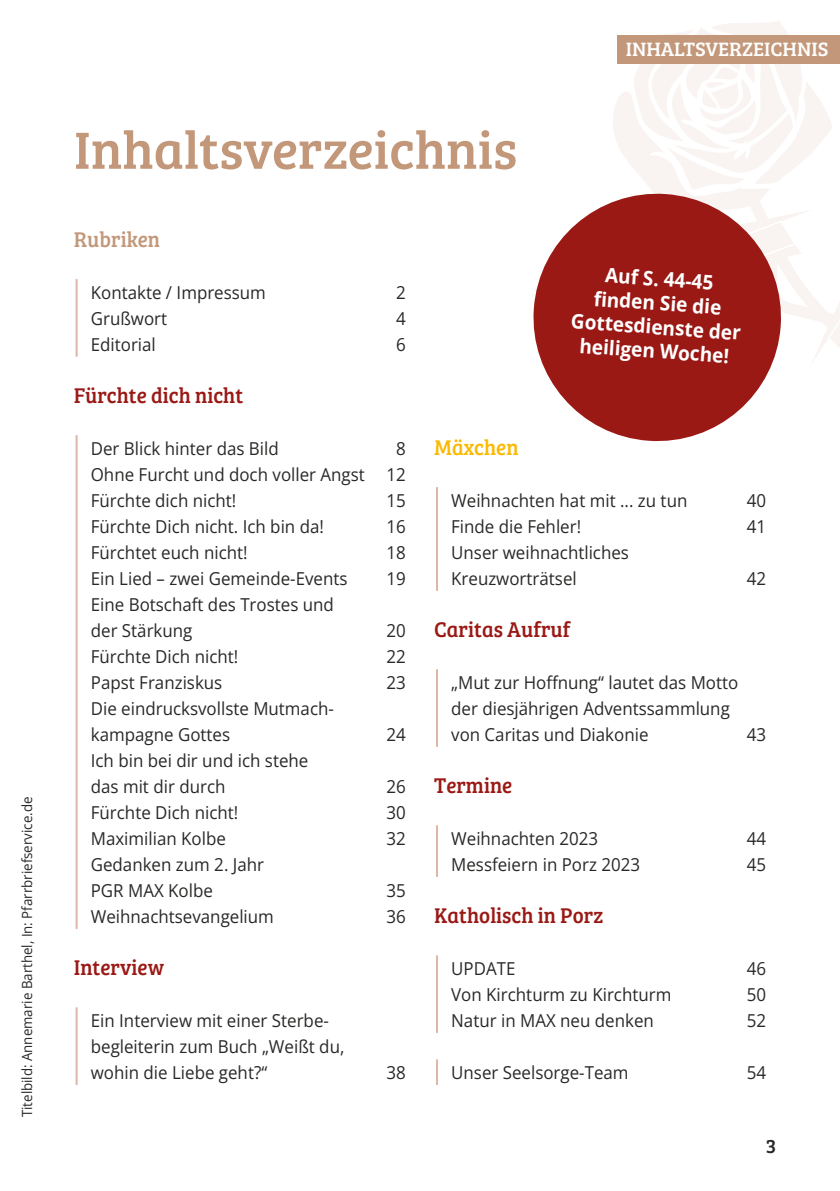
<style>
.page{position:relative;width:840px;height:1191px;background:#fff}
.page>*{position:absolute;margin:0;border:0;box-sizing:border-box;transform-origin:0 0}
.t1{font:54px "Bree Serif";color:#c3987a}
.t2{font:22px "Bree Serif";color:#9a1915;scale:.95 1}
.t3{font:22px "Bree Serif";color:#c3987a;scale:.95 1}
.t4{font:22px "Bree Serif";color:#fbba00;scale:.95 1}
.t5{font:700 20px/24px "Open Sans";color:#fff;text-align:center;scale:.95 1}
.t6{font:20px "Bree Serif";color:#fff}
.t7{font:20px "Bree Serif";color:#282827}
.t8{font:17.8px/26px "Open Sans";color:#282827;scale:.95 1}
.t9{font:14px "Open Sans";color:#282827;scale:.95 1}
</style>
<div class="page">
<svg style="left:613px;top:21px;width:219px;height:168px;fill:#f9f4f1"></svg>
<svg style="left:785px;top:211px;width:54px;height:150px"></svg>
<hr style="left:76px;top:280px;width:2px;height:76px;background:#deb6a6">
<hr style="left:76px;top:436px;width:2px;height:492px;background:#deb6a6">
<hr style="left:76px;top:1008px;width:2px;height:76px;background:#deb6a6">
<hr style="left:436px;top:488px;width:2px;height:102px;background:#deb6a6">
<hr style="left:436px;top:670px;width:2px;height:76px;background:#deb6a6">
<hr style="left:436px;top:826px;width:2px;height:50px;background:#deb6a6">
<hr style="left:436px;top:956px;width:2px;height:76px;background:#deb6a6">
<hr style="left:436px;top:1060px;width:2px;height:24px;background:#deb6a6">
<svg style="left:533px;top:189px;width:252px;height:253px;fill:#9a1915"></svg>
<div style="left:616px;top:35px;width:223px;height:28px;background:#c3987a"></div>
<p class="t9" style="left:17px;top:1117px;width:339px;rotate:-90deg">Titelbild: Annemarie Barthel, In: Pfarrbriefservice.de</p>
<h1 class="t1" style="left:74px;top:110px;width:445px">Inhaltsverzeichnis</h1>
<p class="t6" style="left:625px;top:34px;width:204px">INHALTSVERZEICHNIS</p>
<p class="t3" style="left:74px;top:223px;width:92px">Rubriken</p>
<p class="t8" style="left:91px;top:279px;width:186px">Kontakte / Impressum</p>
<p class="t8" style="left:396px;top:279px;width:12px">2</p>
<p class="t8" style="left:91px;top:305px;width:82px">Grußwort</p>
<p class="t8" style="left:396px;top:305px;width:12px">4</p>
<p class="t8" style="left:91px;top:331px;width:70px">Editorial</p>
<p class="t8" style="left:396px;top:331px;width:12px">6</p>
<p class="t2" style="left:74px;top:379px;width:180px">Fürchte dich nicht</p>
<p class="t8" style="left:91px;top:435px;width:199px">Der Blick hinter das Bild</p>
<p class="t8" style="left:91px;top:435px;width:333px;text-align:justify;text-indent:305px">8<br>Ohne Furcht und doch voller Angst 12<br>Fürchte dich nicht!</p>
<p class="t8" style="left:386px;top:487px;width:22px">15</p>
<p class="t8" style="left:91px;top:513px;width:247px">Fürchte Dich nicht. Ich bin da!</p>
<p class="t8" style="left:386px;top:513px;width:22px">16</p>
<p class="t8" style="left:91px;top:539px;width:166px">Fürchtet euch nicht!</p>
<p class="t8" style="left:386px;top:539px;width:22px">18</p>
<p class="t8" style="left:91px;top:565px;width:271px">Ein Lied – zwei Gemeinde-Events</p>
<p class="t8" style="left:386px;top:565px;width:22px">19</p>
<p class="t8" style="left:91px;top:591px;width:257px">Eine Botschaft des Trostes und der Stärkung</p>
<p class="t8" style="left:386px;top:617px;width:22px">20</p>
<p class="t8" style="left:91px;top:643px;width:157px">Fürchte Dich nicht!</p>
<p class="t8" style="left:386px;top:643px;width:22px">22</p>
<p class="t8" style="left:91px;top:669px;width:140px">Papst Franziskus</p>
<p class="t8" style="left:386px;top:669px;width:22px">23</p>
<p class="t8" style="left:91px;top:695px;width:256px">Die eindrucksvollste Mutmach&shy;kampagne Gottes</p>
<p class="t8" style="left:386px;top:721px;width:22px">24</p>
<p class="t8" style="left:91px;top:747px;width:230px">Ich bin bei dir und ich stehe das mit dir durch</p>
<p class="t8" style="left:386px;top:773px;width:22px">26</p>
<p class="t8" style="left:91px;top:799px;width:157px">Fürchte Dich nicht!</p>
<p class="t8" style="left:386px;top:799px;width:22px">30</p>
<p class="t8" style="left:91px;top:825px;width:144px">Maximilian Kolbe</p>
<p class="t8" style="left:386px;top:825px;width:22px">32</p>
<p class="t8" style="left:91px;top:851px;width:184px">Gedanken zum 2. Jahr<br>PGR MAX Kolbe</p>
<p class="t8" style="left:386px;top:877px;width:22px">35</p>
<p class="t8" style="left:91px;top:903px;width:194px">Weihnachtsevangelium</p>
<p class="t8" style="left:386px;top:903px;width:22px">36</p>
<p class="t2" style="left:74px;top:951px;width:96px">Interview</p>
<p class="t8" style="left:91px;top:1007px;width:268px">Ein Interview mit einer Sterbe&shy;begleiterin zum Buch „Weißt du, wohin die Liebe geht?“</p>
<p class="t8" style="left:386px;top:1059px;width:22px">38</p>
<p class="t5" style="left:575px;top:260px;width:180px;rotate:4deg">Auf S. 44-45<br>fi nden Sie die<br>Gottesdienste der heiligen Woche!</p>
<p class="t4" style="left:434px;top:431px;width:90px">Mäxchen</p>
<p class="t8" style="left:451px;top:487px;width:250px">Weihnachten hat mit ... zu tun</p>
<p class="t8" style="left:746px;top:487px;width:22px">40</p>
<p class="t8" style="left:451px;top:513px;width:138px">Finde die Fehler!</p>
<p class="t8" style="left:746px;top:513px;width:22px">41</p>
<p class="t8" style="left:451px;top:539px;width:188px">Unser weihnachtliches<br>Kreuzworträtsel</p>
<p class="t8" style="left:746px;top:565px;width:22px">42</p>
<p class="t2" style="left:434px;top:613px;width:145px">Caritas Aufruf</p>
<p class="t8" style="left:451px;top:669px;width:303px">„Mut zur Hoffnung“ lautet das Motto der diesjährigen Adventssammlung von Caritas und Diakonie</p>
<p class="t8" style="left:746px;top:721px;width:22px">43</p>
<p class="t2" style="left:434px;top:769px;width:84px">Termine</p>
<p class="t8" style="left:451px;top:825px;width:156px">Weihnachten 2023</p>
<p class="t8" style="left:746px;top:825px;width:22px">44</p>
<p class="t8" style="left:451px;top:851px;width:200px">Messfeiern in Porz 2023</p>
<p class="t8" style="left:746px;top:851px;width:22px">45</p>
<p class="t2" style="left:434px;top:899px;width:180px">Katholisch in Porz</p>
<p class="t8" style="left:451px;top:955px;width:69px">UPDATE</p>
<p class="t8" style="left:746px;top:955px;width:22px">46</p>
<p class="t8" style="left:451px;top:981px;width:233px">Von Kirchturm zu Kirchturm</p>
<p class="t8" style="left:746px;top:981px;width:22px">50</p>
<p class="t8" style="left:451px;top:1007px;width:215px">Natur in MAX neu denken</p>
<p class="t8" style="left:746px;top:1007px;width:22px">52</p>
<p class="t8" style="left:451px;top:1059px;width:188px">Unser Seelsorge-Team</p>
<p class="t8" style="left:746px;top:1059px;width:22px">54</p>
<p class="t7" style="left:765px;top:1131px;width:11px">3</p>
</div>
